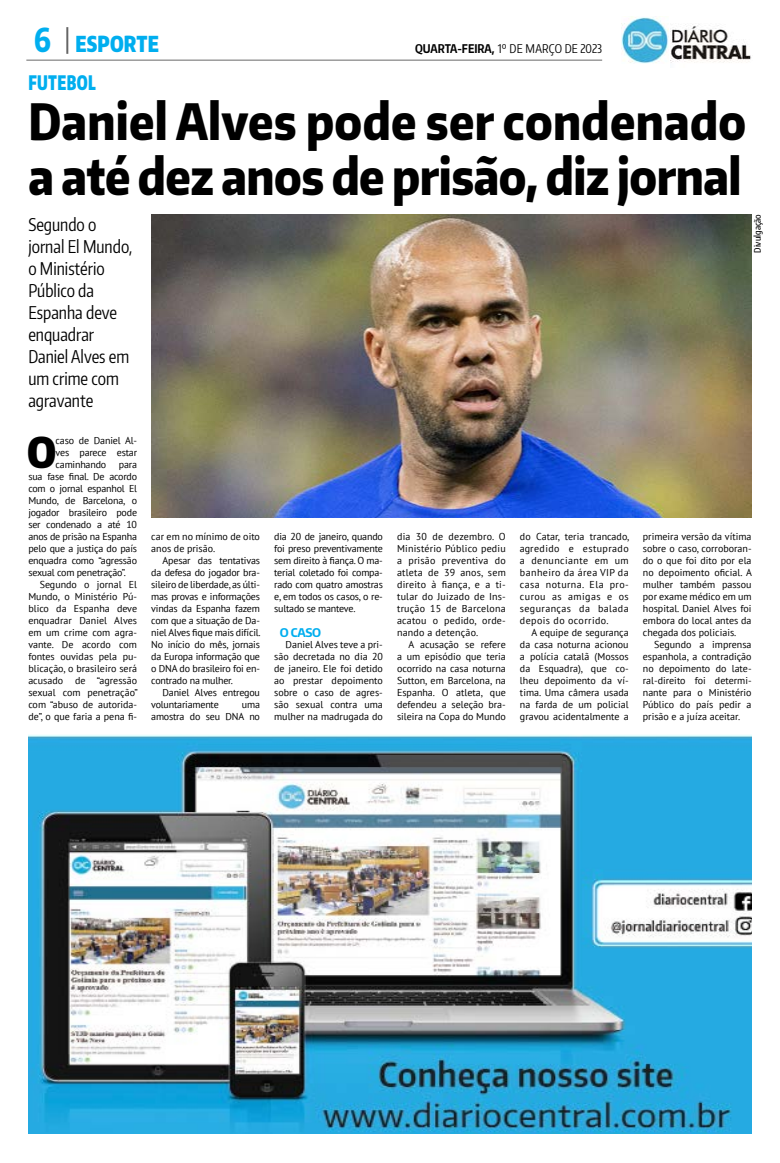
<style>
.page{position:relative;width:780px;height:1163px;background:#fff}
.page>*{position:absolute;margin:0;border:0;box-sizing:border-box;transform-origin:0 0}
.t1{font:800 50px/55px "Encode Sans Narrow";letter-spacing:-.005em;color:#000;scale:.89 1}
.t2{font:900 42.4px "Encode Sans Compressed";color:#000}
.t3{font:900 22px "Encode Sans Compressed";letter-spacing:.01em;color:#00aeef;scale:.91 1}
.t4{font:900 20px "Encode Sans Compressed";letter-spacing:.02em;color:#00aeef;scale:.8 1}
.t5{font:17.5px/22px "Encode Sans Compressed";color:#000}
.t6{font:12px "Encode Sans Compressed";letter-spacing:.02em;color:#000}
.t7{font:700 12px "Encode Sans Narrow";color:#00aeef}
.t8{font:10px/12px "PT Sans";color:#000;text-align:justify}
.t9{font:10px/12px "PT Sans";letter-spacing:-.02em;color:#000;text-align:right}
.t10{font:10px "PT Sans";letter-spacing:.02em;color:#000}
.t11{font:10px "PT Sans";letter-spacing:.04em;color:#000}
.t12{font:500 9px "Encode Sans Compressed";color:#000}
.s1{font-weight:800;font-size:33px}
.s2{font-weight:700}
</style>
<div class="page">
<img style="left:670px;top:24px;width:81px;height:39px">
<img style="left:621px;top:17px;width:48px;height:47px">
<hr style="left:26px;top:60px;width:576px;height:1px;background:#000">
<hr style="left:66px;top:27px;width:2px;height:27px;background:#000">
<img style="left:28px;top:734px;width:723px;height:399px">
<img style="left:151px;top:214px;width:600px;height:303px">
<p class="t3" style="left:34px;top:30px;width:139px"><span class="s1">6</span> ESPORTE</p>
<p class="t6" style="left:415px;top:41px;width:189px"><span class="s2">QUARTA-FEIRA,</span> 1º de março DE 2023</p>
<p class="t4" style="left:28px;top:69px;width:86px">FUTEBOL</p>
<p class="t1" style="left:28px;top:92px;width:808px">Daniel Alves pode ser condenado a até dez anos de prisão, diz jornal</p>
<p class="t5" style="left:28px;top:213px;width:106px">Segundo o jornal El Mundo, o Ministério<br>Público da<br>Espanha deve enquadrar<br>Daniel Alves em um crime com agravante</p>
<p class="t12" style="left:751px;top:253px;width:40px;rotate:-90deg">Divulgação</p>
<p class="t2" style="left:27px;top:424px;width:28px">O</p>
<p class="t8" style="left:56px;top:434px;width:83px">caso de Daniel Al&shy;ves parece estar caminhando</p>
<p class="t8" style="left:119px;top:458px;width:20px">para</p>
<p class="t9" style="left:28px;top:470px;width:110px">sua fase final. De acordo</p>
<p class="t9" style="left:28px;top:482px;width:110px">com o jornal espanhol El</p>
<p class="t9" style="left:28px;top:494px;width:110px">Mundo, de Barcelona, o</p>
<p class="t9" style="left:28px;top:506px;width:110px">jogador brasileiro pode</p>
<p class="t9" style="left:28px;top:518px;width:110px">ser condenado a até 10</p>
<p class="t9" style="left:28px;top:530px;width:110px">anos de prisão na Espanha</p>
<p class="t9" style="left:28px;top:542px;width:110px">pelo que a justiça do país</p>
<p class="t9" style="left:28px;top:554px;width:110px">enquadra como “agressão</p>
<p class="t9" style="left:28px;top:566px;width:99px">sexual com penetração”.</p>
<p class="t8" style="left:40px;top:578px;width:99px">Segundo o jornal El</p>
<p class="t8" style="left:28px;top:590px;width:110px">Mundo, o Ministério Pú-</p>
<p class="t8" style="left:28px;top:602px;width:110px">blico da Espanha deve</p>
<p class="t8" style="left:28px;top:614px;width:110px">enquadrar Daniel Alves</p>
<p class="t8" style="left:28px;top:626px;width:110px">em um crime com agra-</p>
<p class="t8" style="left:28px;top:638px;width:110px">vante. De acordo com</p>
<p class="t8" style="left:28px;top:650px;width:110px">fontes ouvidas pela pu-</p>
<p class="t8" style="left:28px;top:662px;width:110px">blicação, o brasileiro será</p>
<p class="t8" style="left:28px;top:674px;width:110px">acusado de “agressão</p>
<p class="t8" style="left:28px;top:686px;width:111px">sexual com penetração”</p>
<p class="t8" style="left:28px;top:698px;width:110px">com “abuso de autorida-</p>
<p class="t8" style="left:28px;top:710px;width:110px">de”, o que faria a pena fi-</p>
<p class="t8" style="left:151px;top:530px;width:110px">car em no mínimo de oito</p>
<p class="t8" style="left:151px;top:542px;width:65px">anos de prisão.</p>
<p class="t9" style="left:163px;top:554px;width:99px">Apesar das tentativas</p>
<p class="t9" style="left:151px;top:566px;width:110px">da defesa do jogador bra-</p>
<p class="t9" style="left:151px;top:578px;width:110px">sileiro de liberdade, as últi-</p>
<p class="t9" style="left:151px;top:590px;width:110px">mas provas e informações</p>
<p class="t9" style="left:151px;top:602px;width:110px">vindas da Espanha fazem</p>
<p class="t9" style="left:151px;top:614px;width:110px">com que a situação de Da-</p>
<p class="t9" style="left:151px;top:626px;width:111px">niel Alves fique mais difícil.</p>
<p class="t9" style="left:151px;top:638px;width:110px">No início do mês, jornais</p>
<p class="t9" style="left:151px;top:650px;width:110px">da Europa informação que</p>
<p class="t9" style="left:151px;top:662px;width:110px">o DNA do brasileiro foi en-</p>
<p class="t9" style="left:151px;top:674px;width:83px">contrado na mulher.</p>
<p class="t9" style="left:163px;top:686px;width:99px">Daniel Alves entregou</p>
<p class="t9" style="left:151px;top:698px;width:69px">voluntariamente</p>
<p class="t9" style="left:151px;top:698px;width:110px">uma<br>amostra do seu DNA no</p>
<p class="t8" style="left:274px;top:530px;width:110px">dia 20 de janeiro, quando foi preso preventivamente sem direito à fiança. O ma&shy;terial coletado foi compa&shy;rado com quatro amostras e, em todos os casos, o re&shy;sultado se manteve.</p>
<p class="t7" style="left:280px;top:624px;width:43px">O CASO</p>
<p class="t8" style="left:274px;top:638px;width:110px;text-indent:11px">Daniel Alves teve a pri&shy;são decretada no dia 20 de janeiro. Ele foi detido ao prestar depoimento sobre o caso de agres&shy;são sexual contra uma mulher na madrugada do</p>
<p class="t10" style="left:397px;top:530px;width:110px">dia 30 de dezembro. O</p>
<p class="t10" style="left:397px;top:542px;width:110px">Ministério Público pediu</p>
<p class="t10" style="left:397px;top:554px;width:110px">a prisão preventiva do</p>
<p class="t10" style="left:397px;top:566px;width:110px">atleta de 39 anos, sem</p>
<p class="t10" style="left:397px;top:578px;width:110px">direito à fiança, e a ti-</p>
<p class="t10" style="left:397px;top:590px;width:110px">tular do Juizado de Ins-</p>
<p class="t10" style="left:397px;top:602px;width:110px">trução 15 de Barcelona</p>
<p class="t10" style="left:397px;top:614px;width:110px">acatou o pedido, orde-</p>
<p class="t10" style="left:397px;top:626px;width:83px">nando a detenção.</p>
<p class="t8" style="left:408px;top:638px;width:99px">A acusação se refere</p>
<p class="t8" style="left:397px;top:650px;width:110px">a um episódio que teria</p>
<p class="t8" style="left:397px;top:662px;width:110px">ocorrido na casa noturna</p>
<p class="t8" style="left:397px;top:674px;width:110px">Sutton, em Barcelona, na</p>
<p class="t8" style="left:397px;top:686px;width:110px">Espanha. O atleta, que</p>
<p class="t8" style="left:397px;top:698px;width:110px">defendeu a seleção bra-</p>
<p class="t8" style="left:397px;top:710px;width:110px">sileira na Copa do Mundo</p>
<p class="t8" style="left:520px;top:530px;width:111px">do Catar, teria trancado,</p>
<p class="t11" style="left:520px;top:542px;width:110px">agredido e estuprado</p>
<p class="t11" style="left:520px;top:554px;width:110px">a denunciante em um</p>
<p class="t11" style="left:520px;top:566px;width:110px">banheiro da área VIP da</p>
<p class="t11" style="left:520px;top:578px;width:110px">casa noturna. Ela pro-</p>
<p class="t11" style="left:520px;top:590px;width:110px">curou as amigas e os</p>
<p class="t11" style="left:520px;top:602px;width:110px">seguranças da balada</p>
<p class="t11" style="left:520px;top:614px;width:90px">depois do ocorrido.</p>
<p class="t8" style="left:531px;top:626px;width:99px">A equipe de segurança</p>
<p class="t8" style="left:520px;top:638px;width:110px">da casa noturna acionou</p>
<p class="t8" style="left:520px;top:650px;width:110px">a polícia catalã (Mossos</p>
<p class="t8" style="left:520px;top:662px;width:110px">da Esquadra), que co-</p>
<p class="t8" style="left:520px;top:674px;width:110px">lheu depoimento da ví-</p>
<p class="t8" style="left:520px;top:686px;width:110px">tima. Uma câmera usada</p>
<p class="t8" style="left:520px;top:698px;width:110px">na farda de um policial</p>
<p class="t8" style="left:520px;top:710px;width:110px">gravou acidentalmente a</p>
<p class="t8" style="left:643px;top:530px;width:110px">primeira versão da vítima</p>
<p class="t8" style="left:643px;top:542px;width:110px">sobre o caso, corroboran-</p>
<p class="t8" style="left:643px;top:554px;width:110px">do o que foi dito por ela</p>
<p class="t8" style="left:643px;top:566px;width:111px">no depoimento oficial. A</p>
<p class="t8" style="left:643px;top:578px;width:110px">mulher também passou</p>
<p class="t8" style="left:643px;top:590px;width:110px">por exame médico em um</p>
<p class="t8" style="left:643px;top:602px;width:110px">hospital. Daniel Alves foi</p>
<p class="t8" style="left:643px;top:614px;width:110px">embora do local antes da</p>
<p class="t8" style="left:643px;top:626px;width:95px">chegada dos policiais.</p>
<p class="t8" style="left:654px;top:638px;width:99px">Segundo a imprensa</p>
<p class="t8" style="left:643px;top:650px;width:110px">espanhola, a contradição</p>
<p class="t8" style="left:643px;top:662px;width:110px">no depoimento do late-</p>
<p class="t8" style="left:643px;top:674px;width:110px">ral-direito foi determi-</p>
<p class="t8" style="left:643px;top:686px;width:110px">nante para o Ministério</p>
<p class="t8" style="left:643px;top:698px;width:110px">Público do país pedir a</p>
<p class="t8" style="left:643px;top:710px;width:99px">prisão e a juíza aceitar.</p>
</div>
